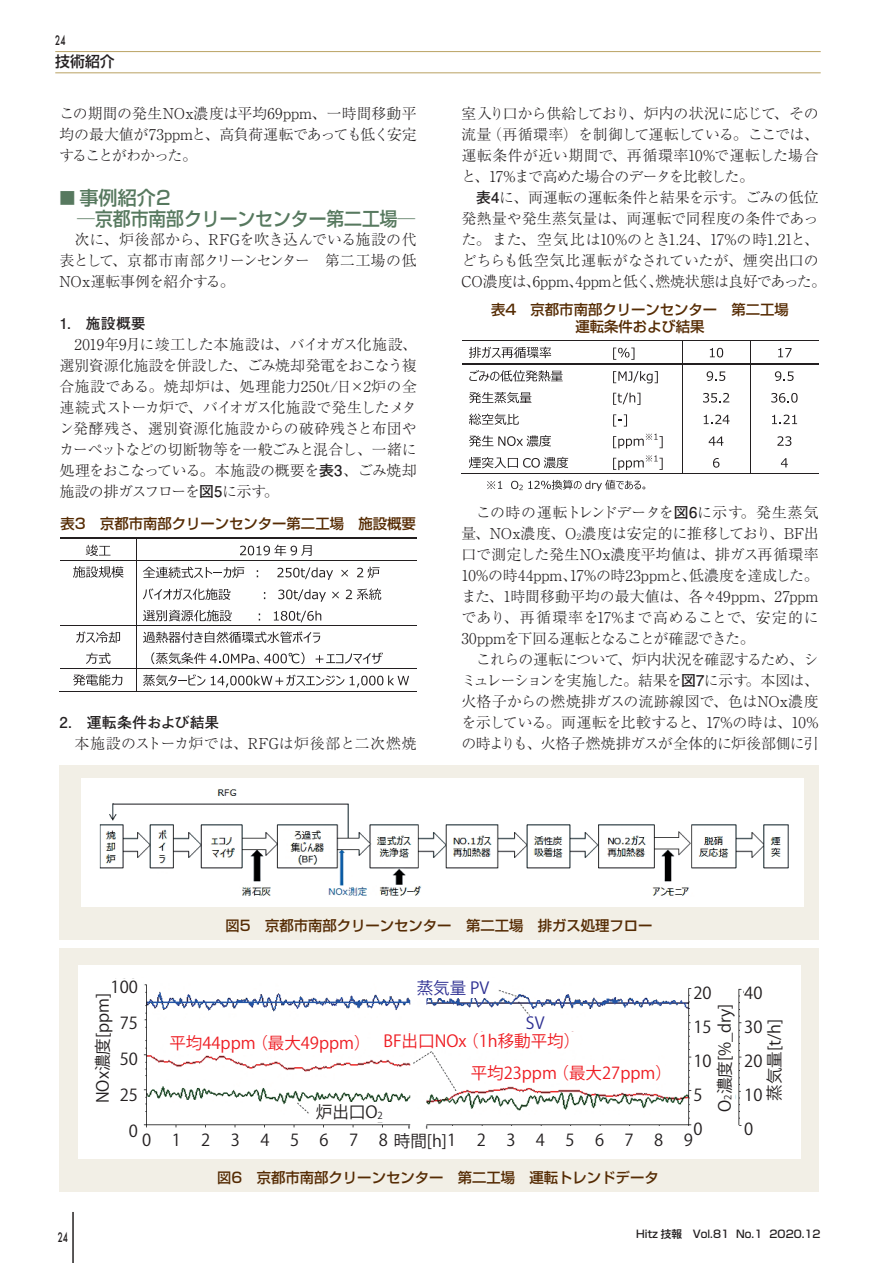
<style>
.page{position:relative;width:893px;height:1263px;background:#fff}
.page>*{position:absolute;margin:0;border:0;box-sizing:border-box;transform-origin:0 0}
.t1{font:19.2px/21px "Shin Go Pro Medium 90 pv RKSJ H";color:#57795f}
.t2{font:16.5px/34px "Koz Go Pro Regular 90 pv RKSJ H";color:#231f20}
.t3{font:16.5px "Koz Go Pro Regular 90 pv RKSJ H";color:#ee1d23}
.t4{font:16.5px "Koz Go Pro Regular 90 pv RKSJ H";letter-spacing:1.24em;color:#231f20}
.t5{font:16.5px "Koz Go Pro Regular 90 pv RKSJ H";color:#2e3092}
.t6{font:14.85px/21px "Ryumin Pr 5 Light 90 pv RKSJ H";letter-spacing:-.015em;color:#231f20;text-align:justify}
.t7{font:14.85px "Ryumin Pr 5 Light 90 pv RKSJ H";letter-spacing:.02em;color:#231f20}
.t8{font:14.85px "Futo Go B101 Pr 6 Bold 90 pv RKSJ H";color:#231f20}
.t9{font:14.85px "Shin Go Pro Medium 90 pv RKSJ H";color:#231f20}
.t10{font:14.4px/17px "Shin Go Pr 5 Medium 90 pv RKSJ H";color:#552b03;text-align:center}
.t11{font:500 12.75px "Futura";color:#231f20;scale:.65 1}
.t12{font:10.65px "Shin Go Pro Medium 90 pv RKSJ H";color:#231f20}
.t13{font:9.6px "Koz Go Pro Regular 90 pv RKSJ H";color:#231f20}
.s1{font-size:15.9px}
.s2{font-family:"Futo Go B101 Pr 6 Bold 90 pv RKSJ H"}
.s3{font-size:8.7px}
.s4{font-size:9.6px}
</style>
<div class="page">
<hr style="left:72px;top:1212px;width:2px;height:51px;background:#231f20">
<hr style="left:55px;top:51px;width:766px;height:1px;background:#bea86d">
<hr style="left:55px;top:72px;width:766px;height:1px;background:#bea86d">
<div style="left:60px;top:765px;width:759px;height:175px;background:#f2efe6"></div>
<div style="left:60px;top:948px;width:759px;height:244px;background:#f2efe6"></div>
<svg style="left:86px;top:544px;width:24px;height:12px"></svg>
<svg style="left:240px;top:545px;width:72px;height:11px"></svg>
<hr style="left:60px;top:537px;width:76px;height:1px;background:#231f20">
<hr style="left:60px;top:539px;width:76px;height:1px;background:#231f20">
<hr style="left:138px;top:537px;width:279px;height:1px;background:#231f20">
<hr style="left:138px;top:539px;width:279px;height:1px;background:#231f20">
<svg style="left:136px;top:537px;width:2px;height:23px"></svg>
<svg style="left:73px;top:566px;width:51px;height:12px"></svg>
<svg style="left:143px;top:567px;width:101px;height:11px"></svg>
<svg style="left:277px;top:567px;width:56px;height:13px"></svg>
<svg style="left:341px;top:570px;width:7px;height:7px"></svg>
<svg style="left:357px;top:567px;width:23px;height:11px"></svg>
<svg style="left:143px;top:588px;width:87px;height:12px"></svg>
<svg style="left:278px;top:589px;width:48px;height:13px"></svg>
<svg style="left:332px;top:591px;width:7px;height:7px"></svg>
<svg style="left:346px;top:588px;width:35px;height:12px"></svg>
<svg style="left:143px;top:610px;width:89px;height:11px"></svg>
<svg style="left:274px;top:611px;width:47px;height:11px"></svg>
<hr style="left:60px;top:560px;width:357px;height:1px;background:#231f20">
<hr style="left:136px;top:561px;width:1px;height:65px;background:#231f20">
<svg style="left:76px;top:631px;width:44px;height:12px"></svg>
<svg style="left:86px;top:653px;width:25px;height:11px"></svg>
<svg style="left:143px;top:631px;width:177px;height:12px"></svg>
<svg style="left:151px;top:652px;width:153px;height:12px"></svg>
<svg style="left:316px;top:652px;width:67px;height:12px"></svg>
<hr style="left:60px;top:626px;width:357px;height:1px;background:#231f20">
<hr style="left:136px;top:626px;width:1px;height:42px;background:#231f20">
<svg style="left:73px;top:674px;width:49px;height:11px"></svg>
<svg style="left:143px;top:674px;width:266px;height:13px"></svg>
<hr style="left:60px;top:668px;width:357px;height:1px;background:#231f20">
<hr style="left:60px;top:691px;width:76px;height:1px;background:#231f20">
<svg style="left:136px;top:669px;width:1px;height:22px"></svg>
<hr style="left:137px;top:691px;width:280px;height:1px;background:#231f20">
<svg style="left:469px;top:347px;width:82px;height:11px"></svg>
<svg style="left:613px;top:348px;width:21px;height:12px"></svg>
<svg style="left:710px;top:348px;width:13px;height:9px"></svg>
<svg style="left:778px;top:348px;width:13px;height:9px"></svg>
<hr style="left:462px;top:340px;width:357px;height:1px;background:#231f20">
<svg style="left:469px;top:370px;width:94px;height:12px"></svg>
<svg style="left:613px;top:371px;width:45px;height:12px"></svg>
<svg style="left:707px;top:371px;width:18px;height:10px"></svg>
<svg style="left:775px;top:371px;width:19px;height:10px"></svg>
<hr style="left:462px;top:363px;width:143px;height:1px;background:#231f20">
<hr style="left:462px;top:364px;width:143px;height:1px;background:#231f20">
<hr style="left:607px;top:363px;width:75px;height:1px;background:#231f20">
<hr style="left:607px;top:364px;width:75px;height:1px;background:#231f20">
<hr style="left:683px;top:363px;width:67px;height:1px;background:#231f20">
<hr style="left:683px;top:364px;width:67px;height:1px;background:#231f20">
<hr style="left:752px;top:363px;width:67px;height:1px;background:#231f20">
<hr style="left:752px;top:364px;width:67px;height:1px;background:#231f20">
<svg style="left:469px;top:392px;width:62px;height:11px"></svg>
<svg style="left:613px;top:393px;width:27px;height:12px"></svg>
<svg style="left:703px;top:393px;width:26px;height:10px"></svg>
<svg style="left:771px;top:393px;width:27px;height:10px"></svg>
<svg style="left:469px;top:413px;width:50px;height:12px"></svg>
<svg style="left:613px;top:414px;width:14px;height:13px"></svg>
<svg style="left:704px;top:415px;width:26px;height:9px"></svg>
<svg style="left:772px;top:415px;width:25px;height:9px"></svg>
<svg style="left:469px;top:435px;width:82px;height:11px"></svg>
<svg style="left:613px;top:433px;width:50px;height:15px"></svg>
<svg style="left:709px;top:436px;width:14px;height:10px"></svg>
<svg style="left:777px;top:436px;width:14px;height:10px"></svg>
<svg style="left:469px;top:457px;width:99px;height:11px"></svg>
<svg style="left:613px;top:455px;width:50px;height:15px"></svg>
<svg style="left:713px;top:458px;width:6px;height:10px"></svg>
<svg style="left:781px;top:458px;width:7px;height:9px"></svg>
<hr style="left:461px;top:473px;width:144px;height:1px;background:#231f20">
<hr style="left:604px;top:473px;width:78px;height:1px;background:#231f20">
<svg style="left:682px;top:341px;width:1px;height:132px"></svg>
<hr style="left:682px;top:473px;width:68px;height:1px;background:#231f20">
<svg style="left:750px;top:341px;width:2px;height:132px"></svg>
<hr style="left:751px;top:473px;width:68px;height:1px;background:#231f20">
<svg style="left:487px;top:481px;width:15px;height:8px"></svg>
<svg style="left:511px;top:480px;width:134px;height:11px"></svg>
<div style="left:78px;top:965px;width:722px;height:194px;background:#fff"></div>
<img style="left:115px;top:978px;width:629px;height:151px">
<div style="left:692px;top:984px;width:43px;height:155px;background:#fff"></div>
<div style="left:418px;top:978px;width:80px;height:19px;background:#fff"></div>
<div style="left:467px;top:1060px;width:198px;height:22px;background:#fff"></div>
<div style="left:311px;top:1102px;width:80px;height:20px;background:#fff"></div>
<div style="left:166px;top:1032px;width:197px;height:22px;background:#fff"></div>
<div style="left:380px;top:1032px;width:199px;height:18px;background:#fff"></div>
<div style="left:526px;top:1016px;width:20px;height:14px;background:#fff"></div>
<div style="left:93px;top:979px;width:50px;height:166px;background:#fff"></div>
<div style="left:81px;top:778px;width:723px;height:129px;background:#fff"></div>
<img style="left:99px;top:789px;width:689px;height:107px">
<p class="t11" style="left:55px;top:32px;width:17px">24</p>
<p class="t9" style="left:55px;top:56px;width:61px">技術紹介</p>
<p class="t6" style="left:60px;top:105px;width:359px">この期間の発生NOx濃度は平均69ppm、一時間移動平均の最大値が73ppmと、高負荷運転であっても低く安定することがわかった。</p>
<p class="t1" style="left:60px;top:190px;width:357px"><span class="s1">■</span> 事例紹介2<br>　─京都市南部クリーンセンター第二工場─</p>
<p class="t6" style="left:60px;top:231px;width:359px">　次に、炉後部から、RFGを吹き込んでいる施設の代表として、京都市南部クリーンセンター　第二工場の低NOx運転事例を紹介する。</p>
<p class="t8" style="left:60px;top:318px;width:88px">1.　施設概要</p>
<p class="t6" style="left:60px;top:336px;width:359px">　2019年9月に竣工した本施設は、バイオガス化施設、選別資源化施設を併設した、ごみ焼却発電をおこなう複合施設である。焼却炉は、処理能力250t/日×2炉の全連続式ストーカ炉で、バイオガス化施設で発生したメタン発酵残さ、選別資源化施設からの破砕残さと布団やカーペットなどの切断物等を一般ごみと混合し、一緒に処理をおこなっている。本施設の概要を<span class="s2">表3</span>、ごみ焼却施設の排ガスフローを<span class="s2">図5</span>に示す。</p>
<p class="t10" style="left:60px;top:517px;width:357px">表3　京都市南部クリーンセンター第二工場　施設概要</p>
<p class="t8" style="left:60px;top:717px;width:161px">2.　運転条件および結果</p>
<p class="t7" style="left:60px;top:738px;width:359px">　本施設のストーカ炉では、RFGは炉後部と二次燃焼</p>
<p class="t6" style="left:461px;top:105px;width:359px">室入り口から供給しており、炉内の状況に応じて、その流量（再循環率）を制御して運転している。ここでは、運転条件が近い期間で、再循環率10%で運転した場合と、17%まで高めた場合のデータを比較した。</p>
<p class="t6" style="left:461px;top:189px;width:366px;text-align:center"><span class="s2">表4</span>に、両運転の運転条件と結果を示す。ごみの低位<br>発熱量や発生蒸気量は、両運転で同程度の条件であった。また、空気比は10%のとき1.24、17%の時1.21と、どちらも低空気比運転がなされていたが、煙突出口の<br>CO濃度は、6ppm、4ppmと低く、燃焼状態は良好であった。</p>
<p class="t10" style="left:491px;top:303px;width:299px">表4　京都市南部クリーンセンター　第二工場運転条件および結果</p>
<p class="t6" style="left:461px;top:504px;width:359px;text-align:left">　この時の運転トレンドデータを<span class="s2">図6</span>に示す。発生蒸気量、NOx濃度、O<span class="s3">2</span>濃度は安定的に推移しており、BF出口で測定した発生NOx濃度平均値は、排ガス再循環率<br>10%の時44ppm、17%の時23ppmと、低濃度を達成した。また、1時間移動平均の最大値は、各々49ppm、27ppmであり、再循環率を17%まで高めることで、安定的に<br>30ppmを下回る運転となることが確認できた。<br>　これらの運転について、炉内状況を確認するため、シミュレーションを実施した。結果を<span class="s2">図7</span>に示す。本図は、火格子からの燃焼排ガスの流跡線図で、色はNOx濃度を示している。両運転を比較すると、17%の時は、10%の時よりも、火格子燃焼排ガスが全体的に炉後部側に引</p>
<p class="t10" style="left:225px;top:919px;width:429px">図5　京都市南部クリーンセンター　第二工場　排ガス処理フロー</p>
<p class="t2" style="left:111px;top:970px;width:29px;line-height:36.2px;text-align:right">100<br>75<br>50<br>25<br>0</p>
<p class="t2" style="left:744px;top:978px;width:20px;text-align:justify">40<br>30<br>20<br>10<br>0</p>
<p class="t5" style="left:417px;top:982px;width:74px">蒸気量 PV</p>
<p class="t2" style="left:693px;top:978px;width:20px">20<br>15<br>10<br>5<br>0</p>
<p class="t2" style="left:88px;top:1103px;width:112px;rotate:-90deg">NOx濃度[ppm]</p>
<p class="t2" style="left:710px;top:1112px;width:110px;rotate:-90deg">O 濃度[%_dry]</p>
<p class="t5" style="left:526px;top:1017px;width:20px">SV</p>
<p class="t2" style="left:759px;top:1101px;width:83px;rotate:-90deg">蒸気量[t/h]</p>
<p class="t3" style="left:383px;top:1035px;width:198px">BF出口NOx （1h移動平均）</p>
<p class="t3" style="left:169px;top:1037px;width:203px">平均44ppm （最大49ppm）</p>
<p class="t3" style="left:471px;top:1067px;width:203px">平均23ppm （最大27ppm）</p>
<p class="t13" style="left:724px;top:1099px;width:7px;rotate:-90deg">2</p>
<p class="t2" style="left:316px;top:1097px;width:68px">炉出口O<span class="s4">2</span></p>
<p class="t4" style="left:142px;top:1133px;width:552px">012345678時間[h]123456789</p>
<p class="t10" style="left:217px;top:1171px;width:443px">図6　京都市南部クリーンセンター　第二工場　運転トレンドデータ</p>
<p class="t11" style="left:58px;top:1229px;width:17px">24</p>
<p class="t12" style="left:636px;top:1230px;width:186px">Hitz 技報　Vol.81 No.1 2020.12</p>
</div>
